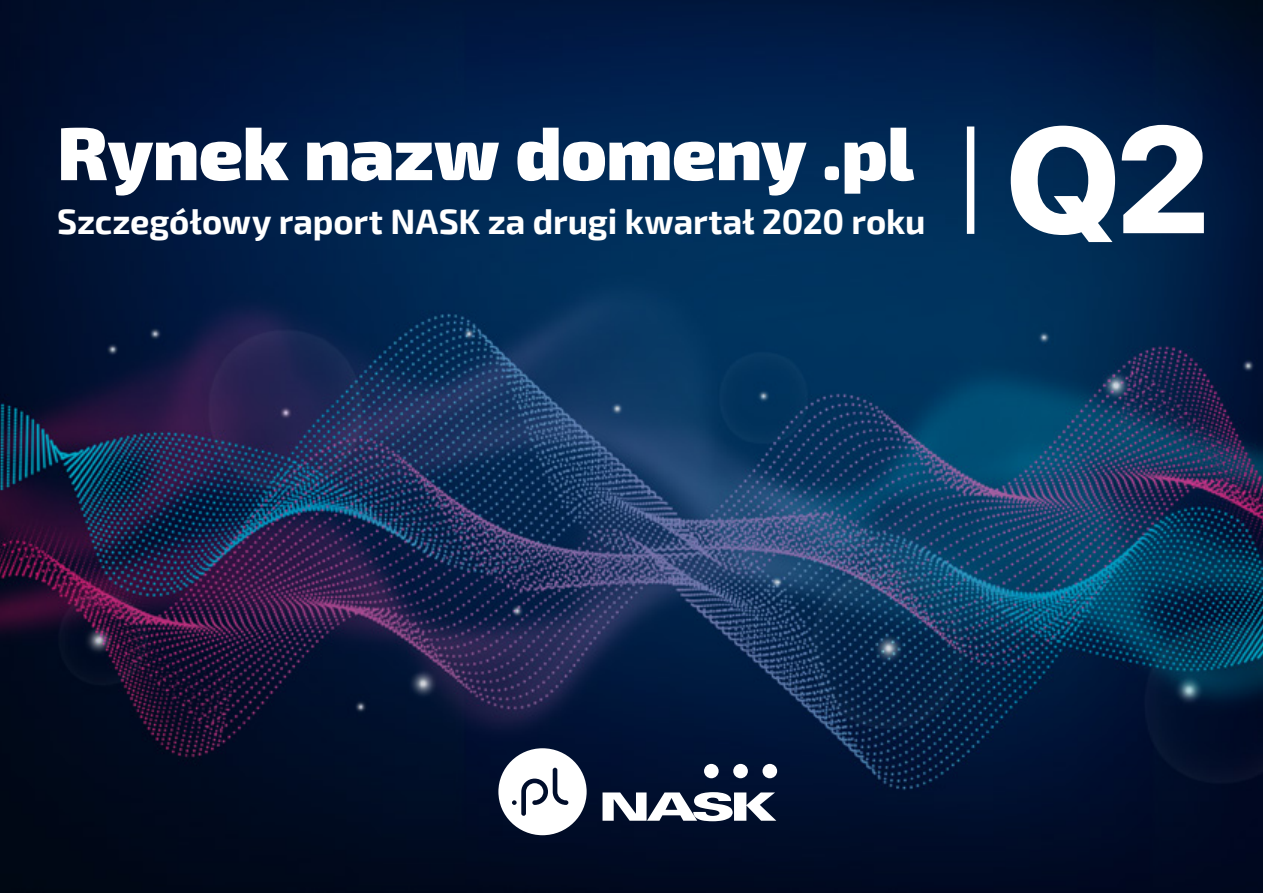
<style>
.page{position:relative;width:1263px;height:893px;background:#fff}
.page>*{position:absolute;margin:0;border:0;box-sizing:border-box;transform-origin:0 0}
.t1{font:800 150px "SF Pro Display";color:#fff}
.t2{font:900 75px "Exo 2";letter-spacing:-.01em;color:#fff}
.t3{font:700 34.5px "Exo 2";color:#fff}
</style>
<div class="page">
<img style="left:0;top:0;width:1263px;height:893px">
<div style="left:967px;top:126px;width:7px;height:108px;background:#fff"></div>
<div style="left:762px;top:764px;width:15px;height:14px;background:#fff;border-radius:50%"></div>
<div style="left:733px;top:764px;width:15px;height:14px;background:#fff;border-radius:50%"></div>
<div style="left:704px;top:764px;width:15px;height:14px;background:#fff;border-radius:50%"></div>
<svg style="left:602px;top:792px;width:174px;height:29px"></svg>
<svg style="left:498px;top:748px;width:89px;height:87px"></svg>
<h2 class="t2" style="left:57px;top:93px;width:858px">Rynek nazw domeny .pl</h2>
<p class="t3" style="left:57px;top:196px;width:870px">Szczegółowy raport NASK za drugi kwartał 2020 roku</p>
<h1 class="t1" style="left:1006px;top:72px;width:206px">Q2</h1>
</div>
